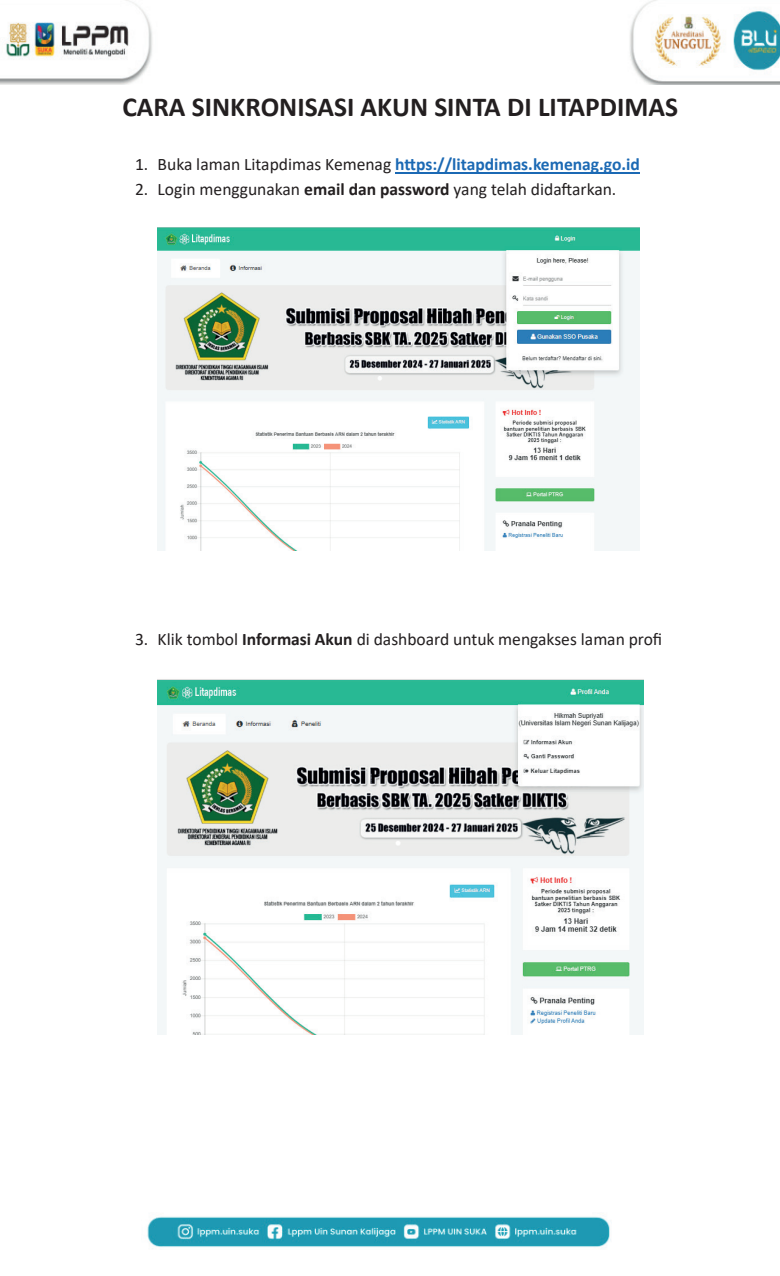
<style>
.page{position:relative;width:780px;height:1276px;background:#fff}
.page>*{position:absolute;margin:0;border:0;box-sizing:border-box;transform-origin:0 0}
.t1{font:700 27.5px "Calibri";color:#231f20}
.t2{font:17.5px "Calibri";color:#231f20}
.t3{font:700 17.5px "Calibri";color:#1b69b4}
.s1{font-weight:400;color:#231f20}
.s2{font-weight:700}
</style>
<div class="page">
<img style="left:147px;top:1216px;width:464px;height:33px">
<img style="left:630px;top:0;width:150px;height:84px">
<img style="left:0;top:0;width:152px;height:84px">
<hr style="left:395px;top:172px;width:245px;height:1px;background:#1b69b4">
<img style="left:158px;top:228px;width:481px;height:323px">
<img style="left:158px;top:679px;width:485px;height:355px">
<h1 class="t1" style="left:122px;top:88px;width:557px">CARA SINKRONISASI AKUN SINTA DI LITAPDIMAS</h1>
<p class="t3" style="left:135px;top:152px;width:506px"><span class="s1">1. Buka laman Litapdimas Kemenag</span> https://litapdimas.kemenag.go.id</p>
<p class="t2" style="left:135px;top:177px;width:483px">2. Login menggunakan <span class="s2">email dan password</span> yang telah didaftarkan.</p>
<p class="t2" style="left:135px;top:627px;width:528px">3. Klik tombol <span class="s2">Informasi Akun</span> di dashboard untuk mengakses laman profi</p>
</div>
